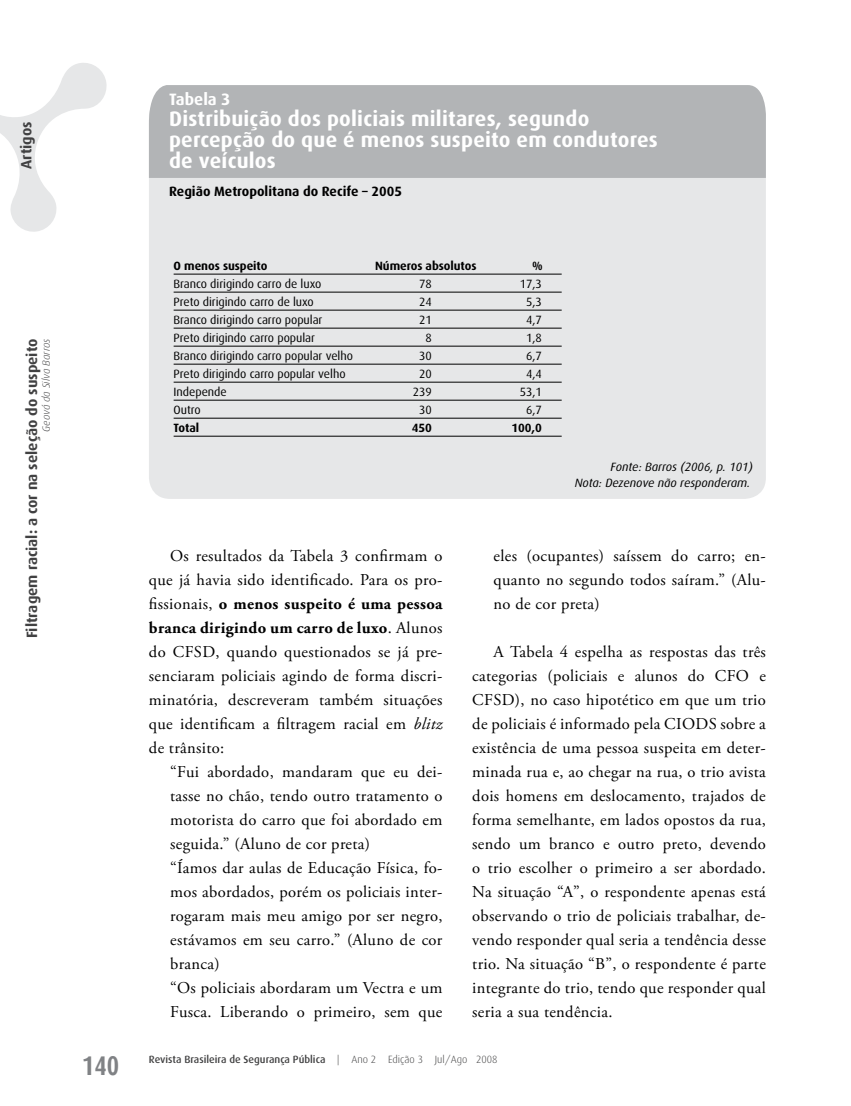
<style>
.page{position:relative;width:851px;height:1106px;background:#fff}
.page>*{position:absolute;margin:0;border:0;box-sizing:border-box;transform-origin:0 0}
.t1{font:700 27px "Dax Condensed";color:#808285}
.t2{font:700 21px/21px "Dax";letter-spacing:.01em;color:#fff}
.t3{font:16.5px/24px "Adobe Garamond Pro";letter-spacing:.02em;color:#000;text-align:justify}
.t4{font:700 16.5px "Dax";color:#fff}
.t5{font:700 15px "Dax";color:#414142}
.t6{font:700 13.5px "Dax";color:#000}
.t7{font:12px "Dax";letter-spacing:-.005em;color:#000}
.t8{font:italic 12px "Dax";color:#000}
.t9{font:700 12px "Dax";letter-spacing:-.005em;color:#000}
.t10{font:500 10.5px "Dax";color:#414142}
.t11{font:italic 300 10.5px "Dax";color:#414142}
.s1{font-weight:700}
.s2{font-style:italic}
.s3{font-weight:300}
</style>
<div class="page">
<svg style="left:0;top:63px;width:107px;height:169px"></svg>
<div style="left:149px;top:96px;width:616px;height:403px;background:#e6e7e8;border-radius:21px"></div>
<div style="left:149px;top:85px;width:616px;height:93px;background:#b2b4b6"></div>
<hr style="left:174px;top:274px;width:387px;height:1px;background:#000">
<hr style="left:174px;top:292px;width:387px;height:1px;background:#000">
<hr style="left:174px;top:310px;width:387px;height:1px;background:#000">
<hr style="left:174px;top:328px;width:387px;height:1px;background:#000">
<hr style="left:174px;top:346px;width:387px;height:1px;background:#000">
<hr style="left:174px;top:364px;width:387px;height:1px;background:#000">
<hr style="left:174px;top:382px;width:387px;height:1px;background:#000">
<hr style="left:174px;top:400px;width:387px;height:1px;background:#000">
<hr style="left:174px;top:418px;width:387px;height:1px;background:#000">
<hr style="left:174px;top:436px;width:387px;height:1px;background:#000">
<p class="t5" style="left:18px;top:169px;width:49px;rotate:-90deg">Artigos</p>
<p class="t5" style="left:23px;top:638px;width:301px;rotate:-90deg">Filtragem racial: a cor na seleção do suspeito</p>
<p class="t11" style="left:40px;top:432px;width:95px;rotate:-90deg">Geová da Silva Barros</p>
<h1 class="t1" style="left:82px;top:1050px;width:39px">140</h1>
<p class="t4" style="left:169px;top:90px;width:63px">Tabela 3</p>
<p class="t2" style="left:169px;top:108px;width:490px">Distribuição dos policiais militares, segundo percepção do que é menos suspeito em condutores de veículos</p>
<p class="t6" style="left:169px;top:184px;width:234px">Região Metropolitana do Recife – 2005</p>
<p class="t9" style="left:174px;top:259px;width:95px">O menos suspeito</p>
<p class="t9" style="left:375px;top:259px;width:103px">Números absolutos</p>
<p class="t9" style="left:532px;top:259px;width:12px">%</p>
<p class="t7" style="left:174px;top:277px;width:149px">Branco dirigindo carro de luxo</p>
<p class="t7" style="left:419px;top:277px;width:14px">78</p>
<p class="t7" style="left:520px;top:277px;width:23px">17,3</p>
<p class="t7" style="left:174px;top:295px;width:142px">Preto dirigindo carro de luxo</p>
<p class="t7" style="left:419px;top:295px;width:14px">24</p>
<p class="t7" style="left:526px;top:295px;width:17px">5,3</p>
<p class="t7" style="left:174px;top:313px;width:150px">Branco dirigindo carro popular</p>
<p class="t7" style="left:419px;top:313px;width:14px">21</p>
<p class="t7" style="left:526px;top:313px;width:17px">4,7</p>
<p class="t7" style="left:174px;top:331px;width:143px">Preto dirigindo carro popular</p>
<p class="t7" style="left:425px;top:331px;width:8px">8</p>
<p class="t7" style="left:526px;top:331px;width:17px">1,8</p>
<p class="t7" style="left:174px;top:349px;width:181px">Branco dirigindo carro popular velho</p>
<p class="t7" style="left:419px;top:349px;width:14px">30</p>
<p class="t7" style="left:526px;top:349px;width:17px">6,7</p>
<p class="t7" style="left:174px;top:367px;width:173px">Preto dirigindo carro popular velho</p>
<p class="t7" style="left:419px;top:367px;width:14px">20</p>
<p class="t7" style="left:526px;top:367px;width:17px">4,4</p>
<p class="t7" style="left:174px;top:385px;width:55px">Independe</p>
<p class="t7" style="left:413px;top:385px;width:20px">239</p>
<p class="t7" style="left:520px;top:385px;width:23px">53,1</p>
<p class="t7" style="left:174px;top:403px;width:29px">Outro</p>
<p class="t7" style="left:419px;top:403px;width:14px">30</p>
<p class="t7" style="left:526px;top:403px;width:17px">6,7</p>
<p class="t9" style="left:174px;top:421px;width:27px">Total</p>
<p class="t9" style="left:411px;top:421px;width:22px">450</p>
<p class="t9" style="left:511px;top:421px;width:32px">100,0</p>
<p class="t8" style="left:610px;top:460px;width:144px">Fonte: Barros (2006, p. 101)</p>
<p class="t8" style="left:574px;top:476px;width:177px">Nota: Dezenove não responderam.</p>
<p class="t3" style="left:149px;top:544px;width:295px;text-indent:21px">Os resultados da Tabela 3 confirmam o que já havia sido identificado. Para os pro&shy;fissionais, <span class="s1">o menos suspeito é uma pessoa branca dirigindo um carro de luxo</span>. Alunos do CFSD, quando questionados se já pre&shy;senciaram policiais agindo de forma discri&shy;minatória, descreveram também situações que identificam a filtragem racial em <span class="s2">blitz </span>de trânsito:</p>
<p class="t3" style="left:170px;top:760px;width:274px;text-align:left">“Fui abordado, mandaram que eu dei&shy;tasse no chão, tendo outro tratamento o motorista do carro que foi abordado em seguida.” (Aluno de cor preta)<br>“Íamos dar aulas de Educação Física, fo&shy;mos abordados, porém os policiais inter&shy;rogaram mais meu amigo por ser negro, estávamos em seu carro.” (Aluno de cor branca)<br>“Os policiais abordaram um Vectra e um Fusca. Liberando o primeiro, sem que</p>
<p class="t3" style="left:493px;top:544px;width:274px">eles (ocupantes) saíssem do carro; en&shy;quanto no segundo todos saíram.” (Alu&shy;no de cor preta)</p>
<p class="t3" style="left:472px;top:640px;width:295px;text-indent:21px">A Tabela 4 espelha as respostas das três categorias (policiais e alunos do CFO e CFSD), no caso hipotético em que um trio de policiais é informado pela CIODS sobre a existência de uma pessoa suspeita em deter&shy;minada rua e, ao chegar na rua, o trio avista dois homens em deslocamento, trajados de forma semelhante, em lados opostos da rua, sendo um branco e outro preto, devendo o trio escolher o primeiro a ser abordado.<br>Na situação “A”, o respondente apenas está observando o trio de policiais trabalhar, de&shy;vendo responder qual seria a tendência desse trio. Na situação “B”, o respondente é parte integrante do trio, tendo que responder qual seria a sua tendência.</p>
<p class="t10" style="left:149px;top:1054px;width:350px">Revista Brasileira de Segurança Pública <span class="s3">| Ano 2 Edição 3 Jul/Ago 2008</span></p>
</div>
